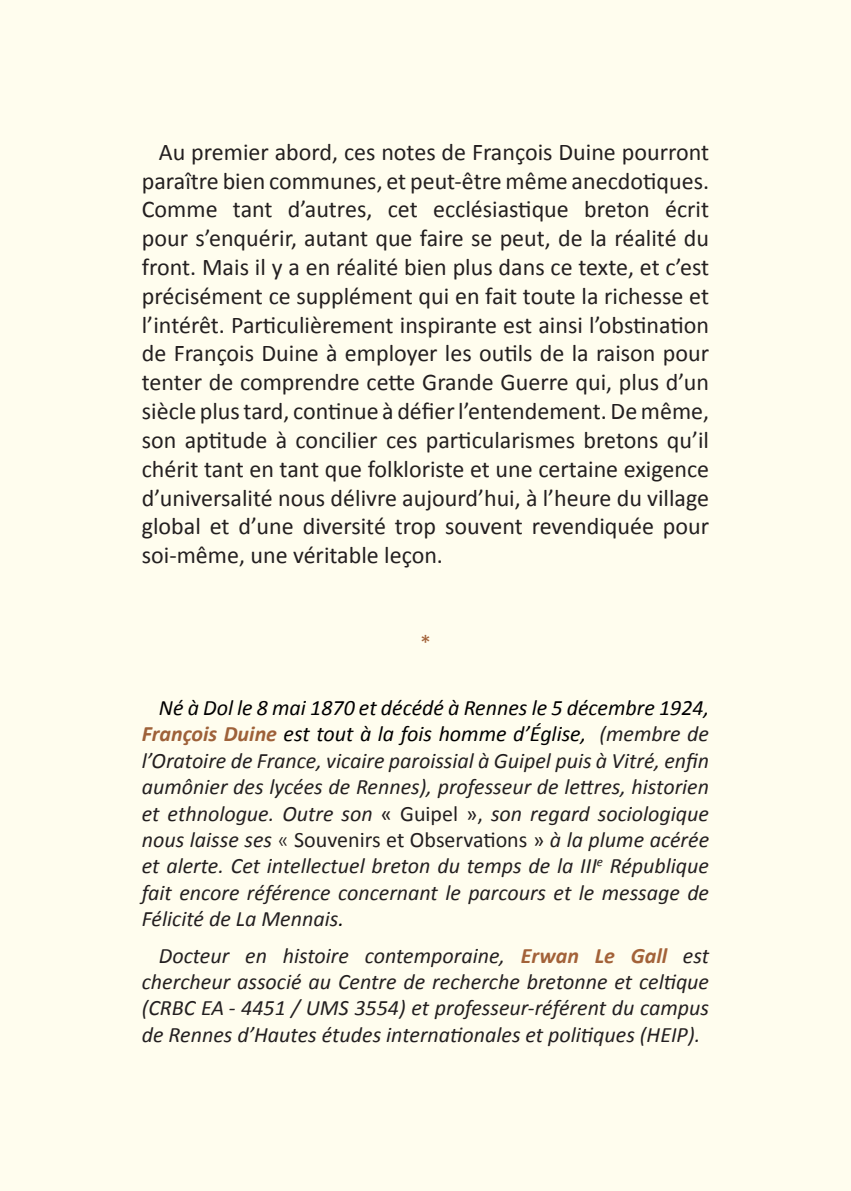
<style>
.page{position:relative;width:851px;height:1191px;background:#fff}
.page>*{position:absolute;margin:0;border:0;box-sizing:border-box;transform-origin:0 0}
.t1{font:24px/28.8px "Calibri";color:#231f20;text-align:justify}
.t2{font:italic 22px/26.4px "Calibri";color:#231f20;text-align:justify}
.t3{font:22px "Calibri";color:#a36239}
.s1{color:#000}
.s2{font-weight:700;color:#9e6139}
.s3{font-style:normal}
.s4{font-weight:300;font-style:normal}
.s5{font-weight:700;color:#a36239}
</style>
<div class="page">
<div style="left:0;top:0;width:850px;height:1191px;background:#fffdee"></div>
<p class="t1" style="left:142px;top:137px;width:568px;text-indent:17px">Au premier abord, ces notes de François Duine pourront paraître bien communes, et peut-être même anecdotiques.<br>Comme tant d’autres, cet ecclésiastique breton écrit pour s’enquérir, autant que faire se peut, de la réalité du front. Mais il y a en réalité bien plus dans ce texte, et c’est précisément ce supplément qui en fait toute la richesse et l’intérêt. Particulièrement inspirante est ainsi l’obstination de François Duine à employer les outils de la raison pour tenter de comprendre cette Grande Guerre qui, plus d’un siècle plus tard, continue à défier l’entendement. De même, son aptitude à concilier ces particularismes bretons qu’il chérit tant en tant que folkloriste et une certaine exigence d’universalité nous délivre aujourd’hui, à l’heure du village global et d’une diversité trop souvent revendiquée pour soi-même, une véritable leçon.</p>
<p class="t3" style="left:420px;top:628px;width:12px">*</p>
<p class="t2" style="left:142px;top:693px;width:568px;text-indent:17px"><span class="s1">Né à Dol le 8 mai 1870 et décédé à Rennes le 5 décembre 1924, </span><span class="s2">François Duine</span> <span class="s1">est tout à la fois homme d’Église,</span> (membre de l’Oratoire de France, vicaire paroissial à Guipel puis à Vitré, enfin aumônier des lycées de Rennes), professeur de lettres, historien et ethnologue. Outre son <span class="s3">« Guipel »,</span> son regard sociologique nous laisse ses <span class="s4">«</span> <span class="s3">Souvenirs et Observations »</span> à la plume acérée et alerte. Cet intellectuel breton du temps de la III<sup>e</sup> République fait encore référence concernant le parcours et le message de Félicité de La Mennais<span class="s1">.</span></p>
<p class="t2" style="left:142px;top:941px;width:568px;text-indent:17px">Docteur en histoire contemporaine, <span class="s5">Erwan Le Gall</span> est chercheur associé au Centre de recherche bretonne et celtique (CRBC EA - 4451 / UMS 3554) et professeur-référent du campus de Rennes d’Hautes études internationales et politiques (HEIP).</p>
</div>
